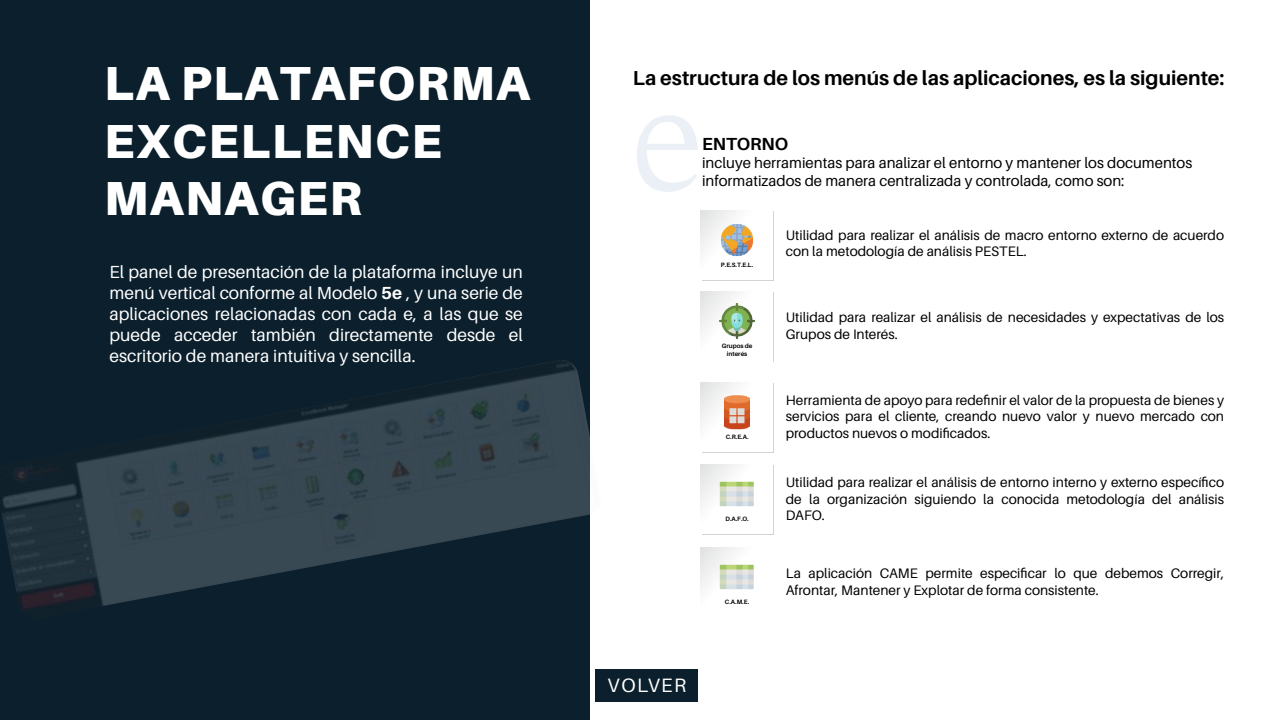
<style>
.page{position:relative;width:1280px;height:720px;background:#fff}
.page>*{position:absolute;margin:0;border:0;box-sizing:border-box;transform-origin:0 0}
.t1{font:900 47.88px/57.4px "Aileron";letter-spacing:.03em;color:#fff}
.t2{font:700 20.25px "Aileron";color:#000}
.t3{font:19.38px "Aileron";letter-spacing:.08em;color:#fff}
.t4{font:17.5px/21px "Aileron";color:#fff;text-align:justify}
.t5{font:700 17.5px "Aileron";color:#000}
.t6{font:15px/18px "Aileron";color:#000}
.t7{font:13.75px/16.5px "Aileron";color:#000}
.t8{font:700 6.25px/7.5px "Aileron";color:#000;text-align:center}
.s1{font-weight:700}
</style>
<div class="page">
<div style="left:0;top:0;width:589px;height:720px;background:#0b1f2c"></div>
<svg style="left:637px;top:115px;width:61px;height:77px"></svg>
<div style="left:596px;top:669px;width:102px;height:33px;background:#0b1f2c"></div>
<img style="left:2px;top:360px;width:588px;height:260px">
<div style="left:701px;top:210px;width:72px;height:70px;background:linear-gradient(to bottom,#f4f4f5,#fff)"></div>
<img style="left:718px;top:220px;width:38px;height:39px">
<div style="left:701px;top:292px;width:72px;height:69px;background:linear-gradient(to right,#f5f6f6,#fff)"></div>
<img style="left:718px;top:302px;width:39px;height:39px">
<div style="left:701px;top:383px;width:72px;height:69px;background:linear-gradient(to right,#f5f6f6,#fff)"></div>
<img style="left:718px;top:393px;width:39px;height:39px">
<div style="left:701px;top:465px;width:72px;height:69px;background:linear-gradient(to right,#f5f6f6,#fff)"></div>
<img style="left:718px;top:475px;width:39px;height:39px">
<div style="left:701px;top:548px;width:71px;height:69px;background:linear-gradient(to right,#f5f5f6,#fff)"></div>
<img style="left:718px;top:558px;width:38px;height:39px">
<h1 class="t1" style="left:104px;top:55px;width:427px">LA PLATAFORMA<br>EXCELLENCE<br>MANAGER</h1>
<h2 class="t2" style="left:633px;top:67px;width:593px">La estructura de los menús de las aplicaciones, es la siguiente:</h2>
<p class="t5" style="left:702px;top:134px;width:88px">ENTORNO</p>
<p class="t6" style="left:702px;top:154px;width:492px">incluye herramientas para analizar el entorno y mantener los documentos informatizados de manera centralizada y controlada, como son:</p>
<p class="t4" style="left:110px;top:262px;width:415px">El panel de presentación de la plataforma incluye un menú vertical conforme al Modelo <span class="s1">5e</span> , y una serie de aplicaciones relacionadas con cada e, a las que se puede acceder también directamente desde el escritorio de manera intuitiva y sencilla.</p>
<h3 class="t3" style="left:607px;top:675px;width:80px">VOLVER</h3>
<p class="t8" style="left:721px;top:261px;width:34px">P.E.S.T.E.L.</p>
<p class="t8" style="left:722px;top:342px;width:32px">Grupos de interés</p>
<p class="t8" style="left:726px;top:433px;width:24px">C.R.E.A.</p>
<p class="t8" style="left:725px;top:515px;width:25px">D.A.F.O.</p>
<p class="t8" style="left:725px;top:598px;width:26px">C.A.M.E.</p>
<p class="t7" style="left:786px;top:227px;width:440px">Utilidad para realizar el análisis de macro entorno externo de acuerdo con la metodología de análisis PESTEL.</p>
<p class="t7" style="left:786px;top:309px;width:440px">Utilidad para realizar el análisis de necesidades y expectativas de los<br>Grupos de Interés.</p>
<p class="t7" style="left:786px;top:392px;width:440px;text-align:justify">Herramienta de apoyo para redefinir el valor de la propuesta de bienes y servicios para el cliente, creando nuevo valor y nuevo mercado con productos nuevos o modificados.</p>
<p class="t7" style="left:786px;top:474px;width:440px;text-align:justify">Utilidad para realizar el análisis de entorno interno y externo específico de la organización siguiendo la conocida metodología del análisis DAFO.</p>
<p class="t7" style="left:786px;top:565px;width:440px">La aplicación CAME permite especificar lo que debemos Corregir,<br>Afrontar, Mantener y Explotar de forma consistente.</p>
</div>
